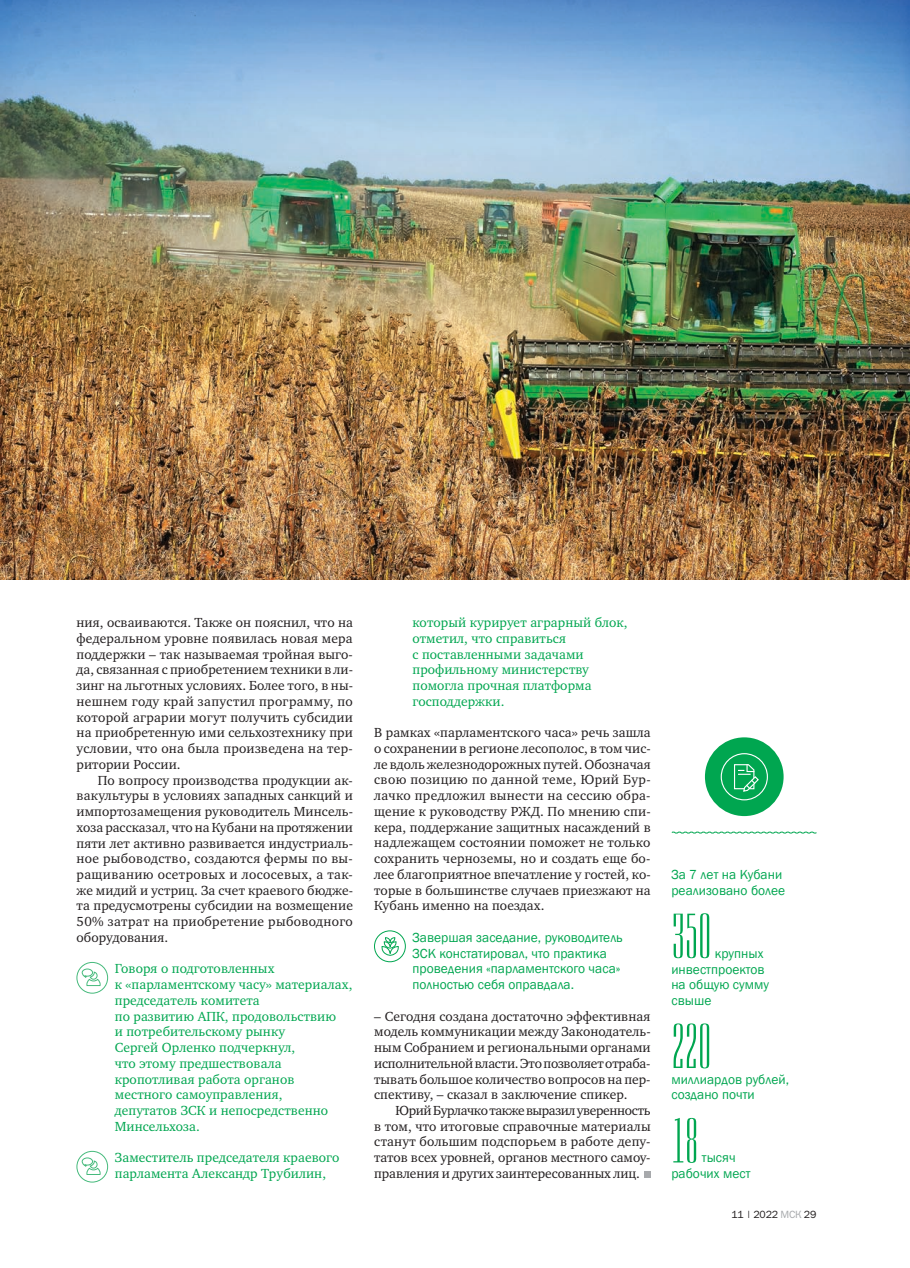
<style>
.page{position:relative;width:910px;height:1268px;background:#fff}
.page>*{position:absolute;margin:0;border:0;box-sizing:border-box;transform-origin:0 0}
.t1{font:60px "a Empirial Nr";letter-spacing:-.005em;color:#00a650}
.t2{font:13.5px/15.8px "Charter ITCC";letter-spacing:.005em;color:#231f20;text-align:justify}
.t3{font:13.5px/15.8px "Charter ITCC";letter-spacing:.005em;color:#00a650}
.t4{font:13.5px/15.8px "Franklin Gothic";color:#00a650}
.t5{font:10.5px "Franklin Gothic Book C";letter-spacing:-.015em;color:#231f20}
.s1{color:#a7a9ac}
</style>
<div class="page">
<img style="left:0;top:0;width:910px;height:580px">
<svg style="left:671px;top:831px;width:146px;height:2px"></svg>
<div style="left:705px;top:737px;width:79px;height:78px;background:#00a650;border-radius:50%"></div>
<div style="left:721px;top:753px;width:47px;height:47px;border:1px solid #fff;border-radius:50%"></div>
<svg style="left:734px;top:764px;width:25px;height:28px"></svg>
<div style="left:644px;top:1171px;width:7px;height:6px;background:#a7a9ac"></div>
<div style="left:77px;top:961px;width:31px;height:32px;border:1px solid #46ba7c;border-radius:50%"></div>
<svg style="left:81px;top:968px;width:20px;height:18px"></svg>
<div style="left:77px;top:1150px;width:31px;height:32px;border:1px solid #46ba7c;border-radius:50%"></div>
<svg style="left:81px;top:1156px;width:20px;height:18px"></svg>
<div style="left:374px;top:930px;width:32px;height:31px;border:1px solid #00a650;border-radius:50%"></div>
<svg style="left:381px;top:937px;width:18px;height:21px"></svg>
<p class="t2" style="left:77px;top:614px;width:278px">ния, осваиваются. Также он пояснил, что на федеральном уровне появилась новая мера поддержки – так называемая тройная выго&shy;да, связанная с приобретением техники в ли&shy;зинг на льготных условиях. Более того, в ны&shy;нешнем году край запустил программу, по которой аграрии могут получить субсидии на приобретенную ими сельхозтехнику при условии, что она была произведена на тер&shy;ритории России.</p>
<p class="t2" style="left:77px;top:772px;width:278px;text-indent:21px">По вопросу производства продукции ак&shy;вакультуры в условиях западных санкций и импортозамещения руководитель Минсель&shy;хоза рассказал, что на Кубани на протяжении пяти лет активно развивается индустриаль&shy;ное рыбоводство, создаются фермы по вы&shy;ращиванию осетровых и лососевых, а так&shy;же мидий и устриц. За счет краевого бюдже&shy;та предусмотрены субсидии на возмещение 50% затрат на приобретение рыбоводного оборудования.</p>
<p class="t3" style="left:115px;top:960px;width:239px">Говоря о подготовленных<br>к «парламентскому часу» материалах, председатель комитета<br>по развитию АПК, продовольствию<br>и потребительскому рынку<br>Сергей Орленко подчеркнул,<br>что этому предшествовала кропотливая работа органов местного самоуправления,<br>депутатов ЗСК и непосредственно<br>Минсельхоза.</p>
<p class="t3" style="left:115px;top:1149px;width:226px">Заместитель председателя краевого парламента Александр Трубилин,</p>
<p class="t3" style="left:412px;top:614px;width:217px">который курирует аграрный блок, отметил, что справиться<br>с поставленными задачами профильному министерству помогла прочная платформа господдержки.</p>
<p class="t2" style="left:374px;top:724px;width:278px">В рамках «парламентского часа» речь зашла о сохранении в регионе лесополос, в том чис&shy;ле вдоль железнодорожных путей. Обозначая свою позицию по данной теме, Юрий Бур&shy;лачко предложил вынести на сессию обра&shy;щение к руководству РЖД. По мнению спи&shy;кера, поддержание защитных насаждений в надлежащем состоянии поможет не только сохранить черноземы, но и создать еще бо&shy;лее благоприятное впечатление у гостей, ко&shy;торые в большинстве случаев приезжают на Кубань именно на поездах.</p>
<p class="t4" style="left:412px;top:929px;width:212px">Завершая заседание, руководитель<br>ЗСК констатировал, что практика проведения «парламентского часа» полностью себя оправдала.</p>
<p class="t2" style="left:374px;top:1008px;width:278px">– Сегодня создана достаточно эффективная модель коммуникации между Законодатель&shy;ным Собранием и региональными органами исполнительной власти. Это позволяет отраба&shy;тывать большое количество вопросов на пер&shy;спективу, – сказал в заключение спикер.</p>
<p class="t2" style="left:374px;top:1102px;width:278px;text-indent:21px">Юрий Бурлачко также выразил уверенность в том, что итоговые справочные материалы станут большим подспорьем в работе депу&shy;татов всех уровней, органов местного самоу&shy;правления и других заинтересованных лиц.</p>
<p class="t4" style="left:671px;top:866px;width:115px">За 7 лет на Кубани реализовано более</p>
<h1 class="t1" style="left:671px;top:907px;width:42px">350</h1>
<p class="t4" style="left:671px;top:945px;width:99px;text-indent:44px">крупных инвестпроектов на общую сумму свыше</p>
<h1 class="t1" style="left:671px;top:1017px;width:42px">220</h1>
<p class="t4" style="left:671px;top:1071px;width:119px">миллиардов рублей, создано почти</p>
<h1 class="t1" style="left:671px;top:1111px;width:29px">18</h1>
<p class="t4" style="left:671px;top:1150px;width:81px;text-indent:31px">тысяч рабочих мест</p>
<p class="t5" style="left:731px;top:1208px;width:87px">11 | 2022 <span class="s1">МСК</span> 29</p>
</div>
